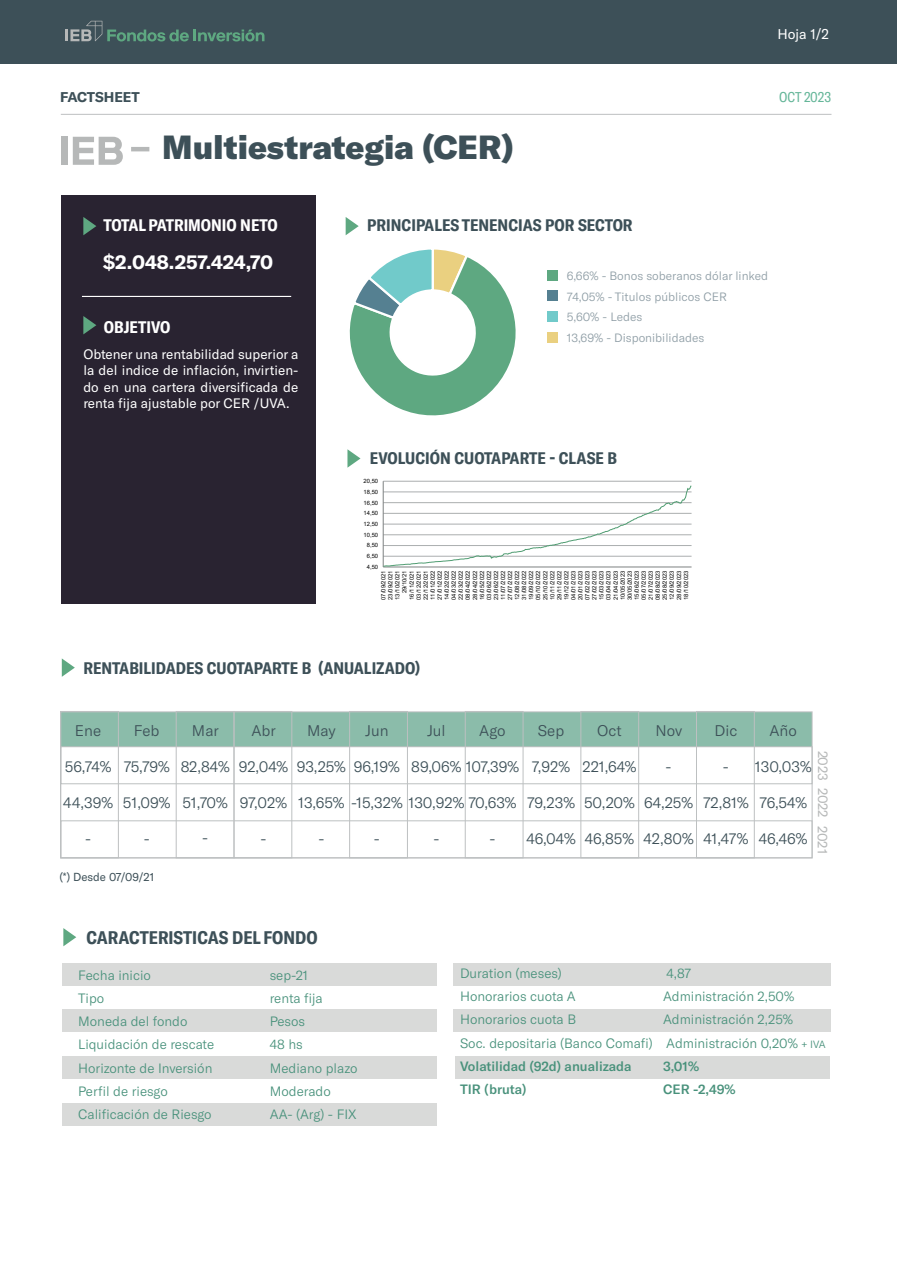
<style>
.page{position:relative;width:897px;height:1283px;background:#fff}
.page>*{position:absolute;margin:0;border:0;box-sizing:border-box;transform-origin:0 0}
.t1{font:900 33px "GT America";color:#3d5058}
.t2{font:700 19.5px "GT America";letter-spacing:-.005em;color:#fff}
.t3{font:700 condensed 18px "GT America";color:#3d5058}
.t4{font:700 condensed 16.5px "GT America";color:#3d5058}
.t5{font:700 condensed 16.5px "GT America";color:#fff}
.t6{font:300 15.15px "GT America";color:#3d5058}
.t7{font:700 13.95px "GT America";letter-spacing:-.005em;color:#3d5058}
.t8{font:condensed 13.95px "GT America";letter-spacing:-.005em;color:#65b699}
.t9{font:13.95px "GT America";color:#fff}
.t10{font:13.5px/16.5px "GT America";color:#fff;text-align:justify}
.t11{font:13.5px "GT America";letter-spacing:-.01em;color:#b6b8b8}
.t12{font:300 13.35px/23.2px "GT America";color:#48917b}
.t13{font:500 13.35px/23.2px "GT America";color:#48917b}
.t14{font:300 11.85px/20.9px "GT America";color:#8e9da5}
.t15{font:11.4px "GT America";color:#3d5058}
.t16{font:5.85px/7.1px "Arial";letter-spacing:.005em;color:#000001;text-align:right}
.s1{font-size:10.35px}
.s2{font-weight:500}
</style>
<div class="page">
<div style="left:62px;top:1009px;width:375px;height:23px;background:#d9dad9"></div>
<div style="left:62px;top:1055px;width:375px;height:23px;background:#d9dad9"></div>
<div style="left:454px;top:1055px;width:375px;height:23px;background:#d9dad9"></div>
<div style="left:62px;top:1102px;width:375px;height:23px;background:#d9dad9"></div>
<div style="left:453px;top:1009px;width:378px;height:23px;background:#d9dad9"></div>
<div style="left:62px;top:963px;width:375px;height:22px;background:#d9dad9"></div>
<div style="left:453px;top:963px;width:378px;height:22px;background:#d9dad9"></div>
<svg style="left:63px;top:928px;width:13px;height:18px"></svg>
<div style="left:0;top:0;width:897px;height:64px;background:#3d5058"></div>
<svg style="left:65px;top:21px;width:199px;height:20px"></svg>
<div style="left:61px;top:711px;width:751px;height:35px;background:#8bbcaa"></div>
<div style="left:61px;top:746px;width:751px;height:37px;border:1px solid #bdc0c1"></div>
<div style="left:61px;top:820px;width:751px;height:37px;border:1px solid #bdc0c1"></div>
<div style="left:465px;top:711px;width:58px;height:146px;border:1px solid #bdc0c1"></div>
<div style="left:349px;top:711px;width:58px;height:146px;border:1px solid #bdc0c1"></div>
<div style="left:696px;top:711px;width:58px;height:146px;border:1px solid #bdc0c1"></div>
<div style="left:581px;top:711px;width:57px;height:146px;border:1px solid #bdc0c1"></div>
<div style="left:176px;top:711px;width:58px;height:146px;border:1px solid #bdc0c1"></div>
<div style="left:60px;top:711px;width:58px;height:146px;border:1px solid #bdc0c1"></div>
<div style="left:234px;top:711px;width:58px;height:146px;border:1px solid #bdc0c1"></div>
<div style="left:61px;top:195px;width:254px;height:408px;background:#292331"></div>
<svg style="left:346px;top:217px;width:13px;height:18px"></svg>
<svg style="left:83px;top:217px;width:13px;height:18px"></svg>
<svg style="left:83px;top:316px;width:13px;height:18px"></svg>
<svg style="left:62px;top:658px;width:13px;height:18px"></svg>
<div style="left:61px;top:137px;width:6px;height:28px;background:#b6b8b8"></div>
<svg style="left:73px;top:137px;width:50px;height:28px"></svg>
<hr style="left:131px;top:147px;width:18px;height:4px;background:#b6b8b8">
<hr style="left:82px;top:296px;width:209px;height:1px;background:#fff">
<div style="left:547px;top:270px;width:11px;height:10px;background:#5ea881"></div>
<div style="left:547px;top:291px;width:11px;height:10px;background:#558091"></div>
<div style="left:547px;top:311px;width:11px;height:11px;background:#71caca"></div>
<div style="left:547px;top:332px;width:11px;height:11px;background:#ead080"></div>
<hr style="left:61px;top:114px;width:770px;height:1px;background:#bdc0c1">
<svg style="left:347px;top:449px;width:13px;height:18px"></svg>
<hr style="left:383px;top:481px;width:308px;height:1px;background:#abaeaf">
<hr style="left:383px;top:481px;width:1px;height:86px;background:#7e8182">
<svg style="left:383px;top:484px;width:309px;height:83px"></svg>
<svg style="left:349px;top:249px;width:167px;height:167px"></svg>
<h3 class="t9" style="left:777px;top:26px;width:53px">Hoja 1/2</h3>
<h3 class="t7" style="left:60px;top:88px;width:81px">FACTSHEET</h3>
<h3 class="t8" style="left:779px;top:88px;width:53px">OCT 2023</h3>
<h1 class="t1" style="left:162px;top:126px;width:353px">Multiestrategia (CER)</h1>
<h3 class="t5" style="left:103px;top:215px;width:176px">TOTAL PATRIMONIO NETO</h3>
<h2 class="t2" style="left:103px;top:250px;width:171px">$2.048.257.424,70</h2>
<h3 class="t5" style="left:104px;top:316px;width:68px">OBJETIVO</h3>
<h3 class="t10" style="left:83px;top:346px;width:217px">Obtener una rentabilidad superior a la del indice de inflación, invirtien&shy;do en una cartera diversificada de renta fija ajustable por CER /UVA.</h3>
<h3 class="t4" style="left:367px;top:215px;width:267px">PRINCIPALES TENENCIAS POR SECTOR</h3>
<h3 class="t14" style="left:567px;top:265px;width:203px">6,66% - Bonos soberanos dólar linked<br>74,05% - Titulos públicos CER<br>5,60% - Ledes<br>13,69% - Disponibilidades</h3>
<h3 class="t4" style="left:370px;top:448px;width:248px">EVOLUCIÓN CUOTAPARTE - CLASE B</h3>
<p class="t16" style="left:363px;top:477px;width:16px">20,50</p>
<p class="t16" style="left:363px;top:488px;width:16px">18,50</p>
<p class="t16" style="left:363px;top:499px;width:16px">16,50</p>
<p class="t16" style="left:363px;top:509px;width:16px">14,50</p>
<p class="t16" style="left:363px;top:520px;width:16px">12,50</p>
<p class="t16" style="left:363px;top:531px;width:16px">10,50</p>
<p class="t16" style="left:367px;top:541px;width:13px">8,50</p>
<p class="t16" style="left:367px;top:552px;width:13px">6,50</p>
<p class="t16" style="left:367px;top:563px;width:13px">4,50</p>
<p class="t16" style="left:380px;top:600px;width:31px;rotate:-90deg">07/09/2021<br>23/09/2021<br>13/10/2021<br>29/10/21<br>16/11/2021<br>03/12/2021<br>22/12/2021<br>11/01/2022<br>27/01/2022<br>14/02/2022<br>04/03/2022<br>22/03/2022<br>08/04/2022<br>28/04/2022<br>16/05/2022<br>03/06/2022<br>23/06/2022<br>11/07/2022<br>27/07/2022<br>12/08/2022<br>31/08/2022<br>19/09/2022<br>05/10/2022<br>25/10/2022<br>10/11/2022<br>29/11/2022<br>19/12/2022<br>04/01/2023<br>20/01/2023<br>07/02/2023<br>27/02/2023<br>15/03/2023<br>03/04/2023<br>21/04/2023<br>10/05/2023<br>30/05/2023<br>15/06/2023<br>05/07/2023<br>21/07/2023<br>08/08/2023<br>25/08/2023<br>12/09/2023<br>28/09/2023<br>18/10/2023</p>
<h3 class="t4" style="left:83px;top:658px;width:338px">RENTABILIDADES CUOTAPARTE B (ANUALIZADO)</h3>
<h3 class="t6" style="left:75px;top:722px;width:28px">Ene</h3>
<h3 class="t6" style="left:65px;top:757px;width:48px">56,74%</h3>
<h3 class="t6" style="left:63px;top:793px;width:51px">44,39%</h3>
<h3 class="t6" style="left:85px;top:829px;width:7px">-</h3>
<h3 class="t6" style="left:134px;top:722px;width:27px">Feb</h3>
<h3 class="t6" style="left:124px;top:757px;width:47px">75,79%</h3>
<h3 class="t6" style="left:123px;top:793px;width:49px">51,09%</h3>
<h3 class="t6" style="left:144px;top:829px;width:7px">-</h3>
<h3 class="t15" style="left:59px;top:870px;width:96px">(*) Desde 07/09/21</h3>
<h3 class="t6" style="left:192px;top:721px;width:28px">Mar</h3>
<h3 class="t6" style="left:181px;top:757px;width:50px">82,84%</h3>
<h3 class="t6" style="left:182px;top:793px;width:47px">51,70%</h3>
<h3 class="t6" style="left:202px;top:829px;width:7px">-</h3>
<h3 class="t6" style="left:251px;top:722px;width:26px">Abr</h3>
<h3 class="t6" style="left:239px;top:757px;width:51px">92,04%</h3>
<h3 class="t6" style="left:240px;top:793px;width:49px">97,02%</h3>
<h3 class="t6" style="left:260px;top:829px;width:7px">-</h3>
<h3 class="t6" style="left:538px;top:722px;width:28px">Sep</h3>
<h3 class="t6" style="left:532px;top:757px;width:40px">7,92%</h3>
<h3 class="t6" style="left:527px;top:793px;width:49px">79,23%</h3>
<h3 class="t6" style="left:526px;top:829px;width:51px">46,04%</h3>
<h3 class="t6" style="left:597px;top:722px;width:26px">Oct</h3>
<h3 class="t6" style="left:582px;top:757px;width:55px">221,64%</h3>
<h3 class="t6" style="left:584px;top:793px;width:52px">50,20%</h3>
<h3 class="t6" style="left:585px;top:829px;width:51px">46,85%</h3>
<h3 class="t6" style="left:427px;top:722px;width:20px">Jul</h3>
<h3 class="t6" style="left:411px;top:757px;width:109px">89,06% 107,39%</h3>
<h3 class="t6" style="left:307px;top:722px;width:30px">May</h3>
<h3 class="t6" style="left:297px;top:757px;width:50px">93,25%</h3>
<h3 class="t6" style="left:298px;top:793px;width:220px">13,65% -15,32% 130,92% 70,63%</h3>
<h3 class="t6" style="left:318px;top:829px;width:7px">-</h3>
<h3 class="t6" style="left:365px;top:722px;width:25px">Jun</h3>
<h3 class="t6" style="left:354px;top:757px;width:47px">96,19%</h3>
<h3 class="t6" style="left:479px;top:722px;width:28px">Ago</h3>
<h3 class="t6" style="left:655px;top:722px;width:28px">Nov</h3>
<h3 class="t6" style="left:665px;top:757px;width:7px">-</h3>
<h3 class="t6" style="left:644px;top:793px;width:50px">64,25%</h3>
<h3 class="t6" style="left:643px;top:829px;width:52px">42,80%</h3>
<h3 class="t6" style="left:374px;top:829px;width:7px">-</h3>
<h3 class="t6" style="left:433px;top:829px;width:7px">-</h3>
<h3 class="t6" style="left:489px;top:829px;width:7px">-</h3>
<h3 class="t6" style="left:769px;top:722px;width:29px">Año</h3>
<h3 class="t6" style="left:754px;top:757px;width:58px">130,03%</h3>
<h3 class="t6" style="left:759px;top:793px;width:49px">76,54%</h3>
<h3 class="t6" style="left:759px;top:829px;width:50px">46,46%</h3>
<h3 class="t6" style="left:714px;top:722px;width:24px">Dic</h3>
<h3 class="t6" style="left:723px;top:757px;width:7px">-</h3>
<h3 class="t6" style="left:703px;top:793px;width:47px">72,81%</h3>
<h3 class="t6" style="left:703px;top:829px;width:46px">41,47%</h3>
<h3 class="t11" style="left:831px;top:750px;width:32px;rotate:90deg">2023</h3>
<h3 class="t11" style="left:831px;top:787px;width:32px;rotate:90deg">2022</h3>
<h3 class="t11" style="left:830px;top:825px;width:29px;rotate:90deg">2021</h3>
<h3 class="t3" style="left:86px;top:926px;width:233px">CARACTERISTICAS DEL FONDO</h3>
<h3 class="t12" style="left:78px;top:963px;width:137px">Fecha inicio<br>Tipo<br>Moneda del fondo<br>Liquidación de rescate<br>Horizonte de Inversión<br>Perfil de riesgo<br>Calificación de Riesgo</h3>
<h3 class="t12" style="left:270px;top:963px;width:89px">sep-21<br>renta fija<br>Pesos<br>48 hs<br>Mediano plazo<br>Moderado<br>AA- (Arg) - FIX</h3>
<h3 class="t12" style="left:460px;top:961px;width:194px">Duration (meses)<br>Honorarios cuota A<br>Honorarios cuota B<br>Soc. depositaria (Banco Comafi)</h3>
<h3 class="t13" style="left:460px;top:1054px;width:173px">Volatilidad (92d) anualizada<br>TIR (bruta)</h3>
<h3 class="t12" style="left:663px;top:961px;width:164px">4,87<br>Administración 2,50%<br>Administración 2,25%<br>Administración 0,20% <span class="s1">+ IVA<br></span><span class="s2">3,01%<br>CER -2,49%</span></h3>
</div>
